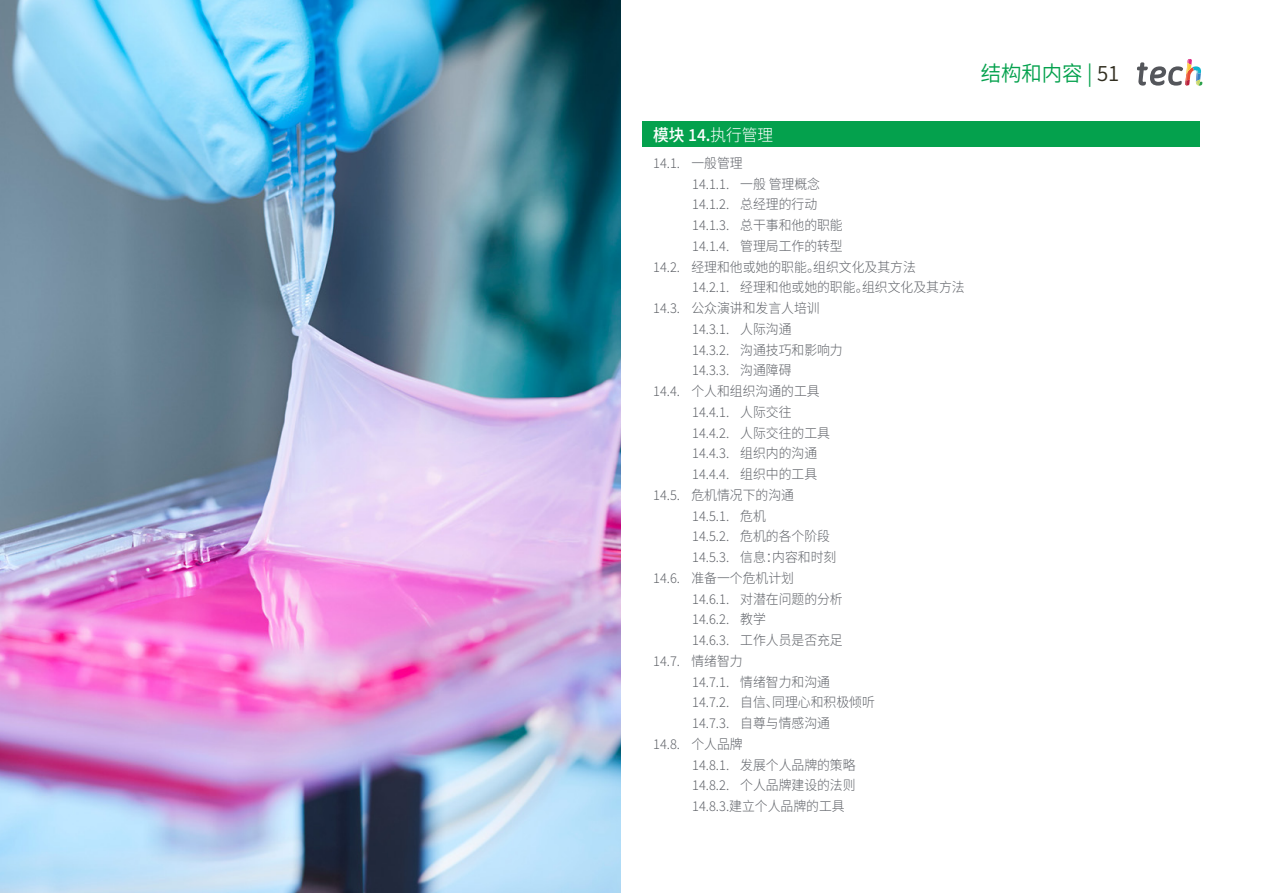
<style>
.page{position:relative;width:1263px;height:893px;background:#fff}
.page>*{position:absolute;margin:0;border:0;box-sizing:border-box;transform-origin:0 0}
.t1{font:21px "Source Han Sans CN";color:#04a14d}
.t2{font:500 16.5px "Source Han Sans CN";color:#fff;scale:.95 1}
.t3{font:300 13.5px "Source Han Sans CN";color:#61646a;scale:.95 1}
.s1{font-weight:300}
.s2{color:#312e20}
</style>
<div class="page">
<svg style="left:1137px;top:59px;width:65px;height:27px"></svg>
<img style="left:0;top:0;width:621px;height:893px">
<div style="left:642px;top:121px;width:557px;height:26px;background:#04a14d"></div>
<p class="t2" style="left:653px;top:125px;width:128px">模块 14.<span class="s1">执行管理</span></p>
<p class="t3" style="left:653px;top:155px;width:96px">14.1. 一般管理</p>
<p class="t3" style="left:692px;top:176px;width:136px">14.1.1. 一般 管理概念</p>
<p class="t3" style="left:692px;top:197px;width:133px">14.1.2. 总经理的行动</p>
<p class="t3" style="left:692px;top:218px;width:160px">14.1.3. 总干事和他的职能</p>
<p class="t3" style="left:692px;top:238px;width:160px">14.1.4. 管理局工作的转型</p>
<p class="t3" style="left:653px;top:259px;width:278px">14.2. 经理和他或她的职能。组织文化及其方法</p>
<p class="t3" style="left:692px;top:280px;width:288px">14.2.1. 经理和他或她的职能。组织文化及其方法</p>
<p class="t3" style="left:653px;top:301px;width:177px">14.3. 公众演讲和发言人培训</p>
<p class="t3" style="left:692px;top:321px;width:106px">14.3.1. 人际沟通</p>
<p class="t3" style="left:692px;top:342px;width:160px">14.3.2. 沟通技巧和影响力</p>
<p class="t3" style="left:692px;top:363px;width:106px">14.3.3. 沟通障碍</p>
<p class="t3" style="left:653px;top:384px;width:177px">14.4. 个人和组织沟通的工具</p>
<p class="t3" style="left:692px;top:404px;width:106px">14.4.1. 人际交往</p>
<p class="t3" style="left:692px;top:425px;width:147px">14.4.2. 人际交往的工具</p>
<p class="t3" style="left:692px;top:446px;width:133px">14.4.3. 组织内的沟通</p>
<p class="t3" style="left:692px;top:467px;width:133px">14.4.4. 组织中的工具</p>
<p class="t3" style="left:653px;top:487px;width:150px">14.5. 危机情况下的沟通</p>
<p class="t3" style="left:692px;top:508px;width:79px">14.5.1. 危机</p>
<p class="t3" style="left:692px;top:529px;width:147px">14.5.2. 危机的各个阶段</p>
<p class="t3" style="left:692px;top:550px;width:153px">14.5.3. 信息：内容和时刻</p>
<p class="t3" style="left:653px;top:570px;width:150px">14.6. 准备一个危机计划</p>
<p class="t3" style="left:692px;top:591px;width:160px">14.6.1. 对潜在问题的分析</p>
<p class="t3" style="left:692px;top:612px;width:79px">14.6.2. 教学</p>
<p class="t3" style="left:692px;top:633px;width:160px">14.6.3. 工作人员是否充足</p>
<p class="t3" style="left:653px;top:653px;width:96px">14.7. 情绪智力</p>
<p class="t3" style="left:692px;top:674px;width:147px">14.7.1. 情绪智力和沟通</p>
<p class="t3" style="left:692px;top:695px;width:194px">14.7.2. 自信、同理心和积极倾听</p>
<p class="t3" style="left:692px;top:716px;width:147px">14.7.3. 自尊与情感沟通</p>
<p class="t3" style="left:653px;top:736px;width:96px">14.8. 个人品牌</p>
<p class="t3" style="left:692px;top:757px;width:174px">14.8.1. 发展个人品牌的策略</p>
<p class="t3" style="left:692px;top:778px;width:174px">14.8.2. 个人品牌建设的法则</p>
<p class="t3" style="left:692px;top:799px;width:162px">14.8.3.建立个人品牌的工具</p>
<h1 class="t1" style="left:981px;top:61px;width:140px">结构和内容 | <span class="s2">51</span></h1>
</div>
